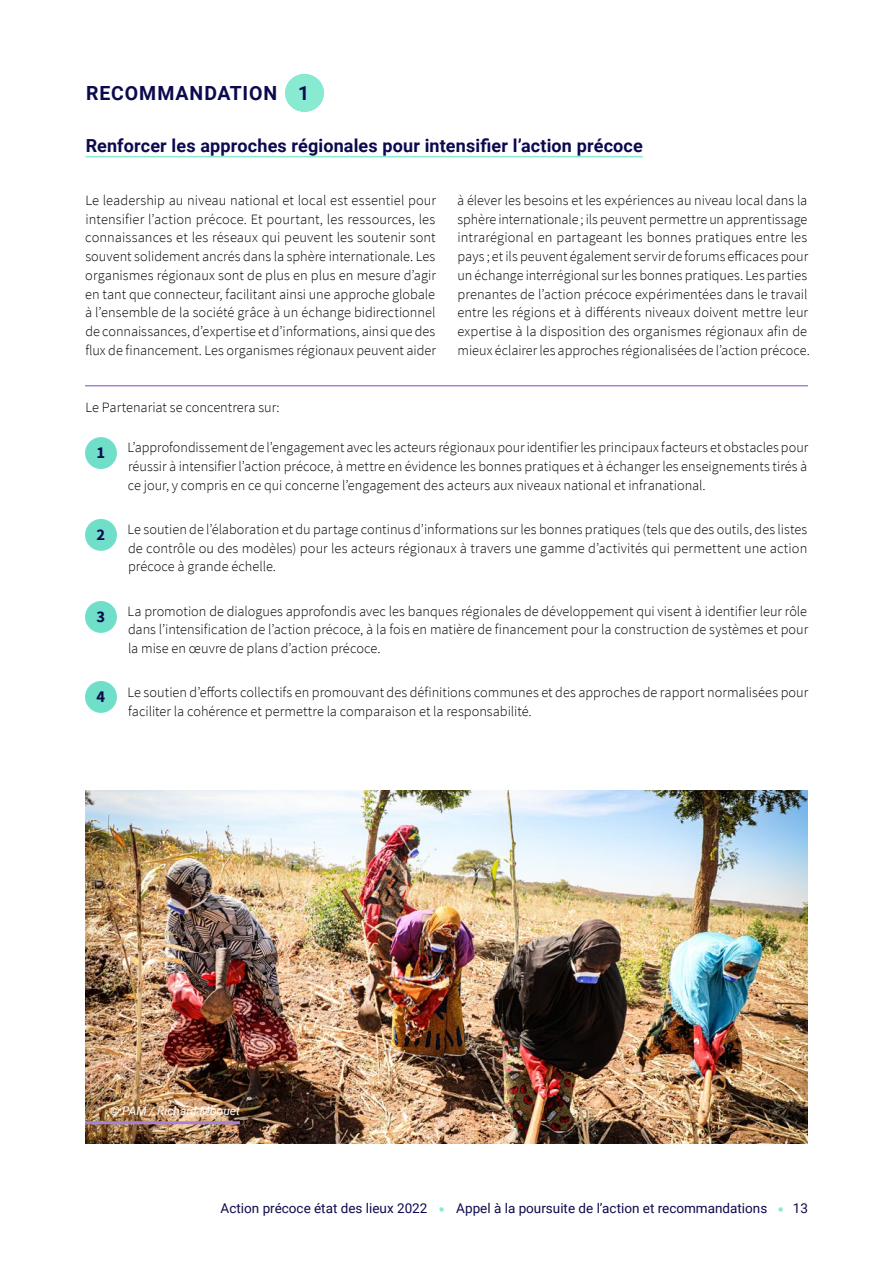
<style>
.page{position:relative;width:893px;height:1263px;background:#fff}
.page>*{position:absolute;margin:0;border:0;box-sizing:border-box;transform-origin:0 0}
.t1{font:700 19.5px "Roboto";letter-spacing:.045em;color:#0c0a4e}
.t2{font:700 18px "Roboto";letter-spacing:.01em;color:#0c0a4e}
.t3{font:700 16.5px "Source Sans Pro";color:#0c0a4e}
.t4{font:300 14.25px/18.8px "Source Sans Pro";letter-spacing:.005em;color:#000;text-align:justify}
.t5{font:13.5px "Roboto";color:#0c0a4e}
.t6{font:italic 12px "Roboto";color:#fff}
.s1{font-weight:700;font-size:18px;color:#88ead1}
</style>
<div class="page">
<hr style="left:304px;top:74px;width:1px;height:38px;background:#88ead1">
<hr style="left:86px;top:156px;width:557px;height:1px;background:#88ead1">
<hr style="left:85px;top:385px;width:723px;height:1px;background:#a683d5">
<div style="left:85px;top:437px;width:32px;height:32px;background:#70dfca;border-radius:50%"></div>
<div style="left:85px;top:519px;width:32px;height:32px;background:#70dfca;border-radius:50%"></div>
<div style="left:85px;top:601px;width:32px;height:32px;background:#70dfca;border-radius:50%"></div>
<div style="left:85px;top:681px;width:32px;height:32px;background:#70dfca;border-radius:50%"></div>
<img style="left:86px;top:791px;width:722px;height:353px">
<hr style="left:86px;top:1121px;width:154px;height:3px;background:#a683d5">
<h1 class="t1" style="left:86px;top:79px;width:225px">RECOMMANDATION 1</h1>
<p class="t2" style="left:86px;top:133px;width:559px">Renforcer les approches régionales pour intensifier l’action précoce</p>
<p class="t4" style="left:85px;top:191px;width:352px">Le leadership au niveau national et local est essentiel pour intensifier l’action précoce. Et pourtant, les ressources, les connaissances et les réseaux qui peuvent les soutenir sont souvent solidement ancrés dans la sphère internationale. Les organismes régionaux sont de plus en plus en mesure d’agir en tant que connecteur, facilitant ainsi une approche globale à l’ensemble de la société grâce à un échange bidirectionnel de connaissances, d’expertise et d’informations, ainsi que des flux de financement. Les organismes régionaux peuvent aider</p>
<p class="t4" style="left:457px;top:191px;width:354px;text-align:left">à élever les besoins et les expériences au niveau local dans la sphère internationale ; ils peuvent permettre un apprentissage intrarégional en partageant les bonnes pratiques entre les pays ; et ils peuvent également servir de forums efficaces pour un échange interrégional sur les bonnes pratiques. Les parties prenantes de l’action précoce expérimentées dans le travail entre les régions et à différents niveaux doivent mettre leur expertise à la disposition des organismes régionaux afin de mieux éclairer les approches régionalisées de l’action précoce.</p>
<p class="t4" style="left:85px;top:398px;width:196px">Le Partenariat se concentrera sur:</p>
<p class="t4" style="left:128px;top:438px;width:682px">L’approfondissement de l’engagement avec les acteurs régionaux pour identifier les principaux facteurs et obstacles pour réussir à intensifier l’action précoce, à mettre en évidence les bonnes pratiques et à échanger les enseignements tirés à ce jour, y compris en ce qui concerne l’engagement des acteurs aux niveaux national et infranational.</p>
<p class="t4" style="left:128px;top:520px;width:681px">Le soutien de l’élaboration et du partage continus d’informations sur les bonnes pratiques (tels que des outils, des listes de contrôle ou des modèles) pour les acteurs régionaux à travers une gamme d’activités qui permettent une action précoce à grande échelle.</p>
<p class="t4" style="left:128px;top:601px;width:682px">La promotion de dialogues approfondis avec les banques régionales de développement qui visent à identifier leur rôle dans l’intensification de l’action précoce, à la fois en matière de financement pour la construction de systèmes et pour la mise en œuvre de plans d’action précoce.</p>
<p class="t4" style="left:128px;top:683px;width:682px">Le soutien d’efforts collectifs en promouvant des définitions communes et des approches de rapport normalisées pour faciliter la cohérence et permettre la comparaison et la responsabilité.</p>
<p class="t3" style="left:97px;top:442px;width:10px">1</p>
<p class="t3" style="left:97px;top:524px;width:10px">2</p>
<p class="t3" style="left:97px;top:606px;width:10px">3</p>
<p class="t3" style="left:97px;top:686px;width:10px">4</p>
<p class="t6" style="left:110px;top:1102px;width:131px">© PAM / Richard Mbouet</p>
<p class="t5" style="left:221px;top:1198px;width:589px">Action précoce état des lieux 2022 <span class="s1">•</span> Appel à la poursuite de l’action et recommandations <span class="s1">•</span> 13</p>
</div>
